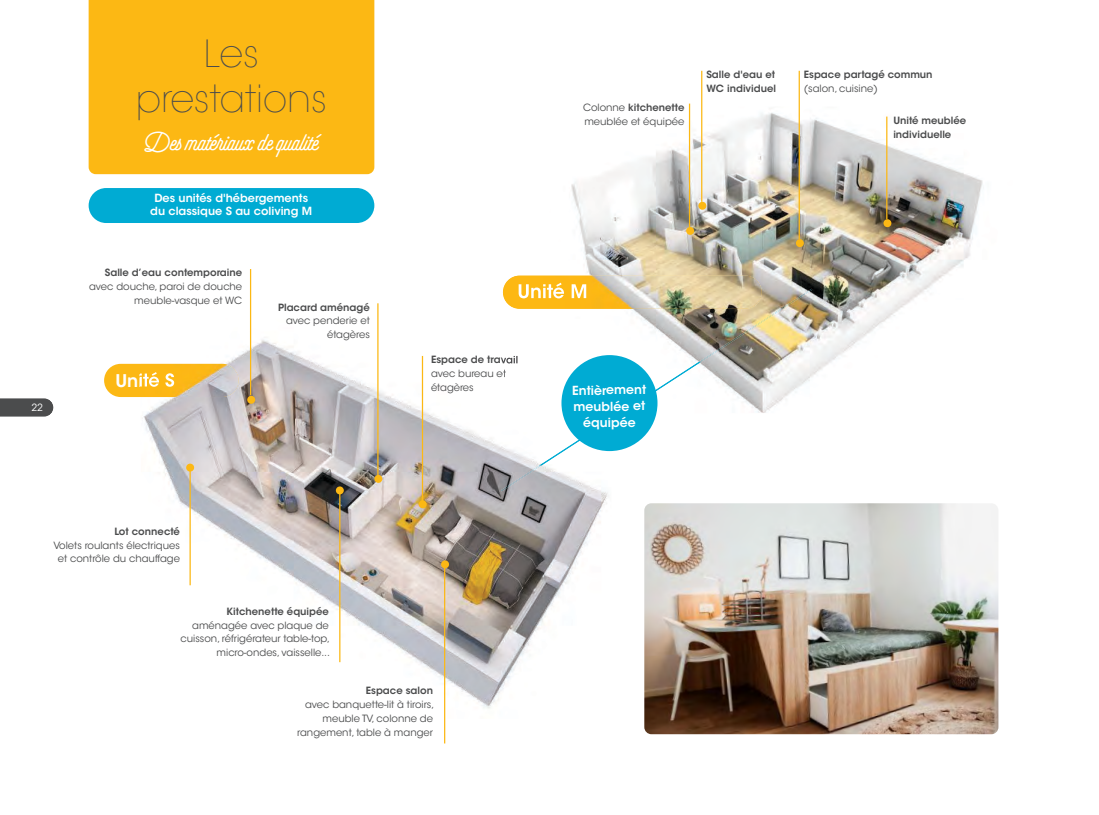
<style>
.page{position:relative;width:1099px;height:815px;background:#fff}
.page>*{position:absolute;margin:0;border:0;box-sizing:border-box;transform-origin:0 0}
.t1{font:200 37.5px/45px "ITC Avant Garde Std";color:#4b4c4d;text-align:center}
.t2{font:900 26.25px "Selfie";color:#fff}
.t3{font:600 17.5px "ITC Avant Garde Std";color:#fff}
.t4{font:600 12.5px/16.2px "ITC Avant Garde Std";color:#fff;text-align:center}
.t5{font:600 11.25px/13.8px "ITC Avant Garde Std";color:#fff;text-align:center}
.t6{font:10px/13.8px "ITC Avant Garde Std";color:#4b4c4d;text-align:right}
.t7{font:600 10px/13.8px "ITC Avant Garde Std";color:#4b4c4d}
.t8{font:10px "ITC Avant Garde Std";color:#fff}
.s1{font-weight:600}
</style>
<div class="page">
<svg style="left:0;top:399px;width:53px;height:17px"></svg>
<img style="left:644px;top:503px;width:354px;height:231px">
<div style="left:89px;top:0;width:285px;height:174px;background:#fcb814"></div>
<div style="left:104px;top:364px;width:135px;height:33px;background:#fcb814;border-radius:17px"></div>
<img style="left:141px;top:319px;width:467px;height:400px">
<img style="left:141px;top:364px;width:98px;height:33px">
<img style="left:141px;top:372px;width:33px;height:15px">
<img style="left:501px;top:419px;width:110px;height:72px">
<img style="left:432px;top:356px;width:71px;height:9px">
<img style="left:431px;top:370px;width:72px;height:7px">
<div style="left:374px;top:475px;width:8px;height:8px;background:#fcb814;border-radius:50%"></div>
<hr style="left:377px;top:303px;width:1px;height:176px;background:#fcb814">
<div style="left:441px;top:560px;width:8px;height:8px;background:#fcb814;border-radius:50%"></div>
<div style="left:186px;top:464px;width:8px;height:8px;background:#fcb814;border-radius:50%"></div>
<div style="left:418px;top:500px;width:8px;height:8px;background:#fcb814;border-radius:50%"></div>
<div style="left:247px;top:396px;width:8px;height:8px;background:#fcb814;border-radius:50%"></div>
<div style="left:336px;top:486px;width:8px;height:8px;background:#fcb814;border-radius:50%"></div>
<hr style="left:250px;top:269px;width:1px;height:126px;background:#fcb814">
<hr style="left:189px;top:470px;width:2px;height:115px;background:#fcb814">
<hr style="left:339px;top:490px;width:1px;height:172px;background:#fcb814">
<hr style="left:444px;top:564px;width:1px;height:179px;background:#fcb814">
<hr style="left:422px;top:356px;width:1px;height:145px;background:#fcb814">
<div style="left:89px;top:188px;width:285px;height:35px;background:#00abd3;border-radius:17px"></div>
<img style="left:516px;top:107px;width:467px;height:270px">
<img style="left:620px;top:289px;width:192px;height:124px">
<img style="left:503px;top:319px;width:108px;height:94px">
<img style="left:503px;top:356px;width:14px;height:9px">
<svg style="left:503px;top:370px;width:3px;height:7px"></svg>
<img style="left:503px;top:276px;width:258px;height:33px">
<img style="left:518px;top:283px;width:68px;height:15px">
<hr style="left:886px;top:117px;width:1px;height:102px;background:#fcb814">
<div style="left:883px;top:219px;width:8px;height:8px;background:#fcb814;border-radius:50%"></div>
<hr style="left:701px;top:71px;width:1px;height:131px;background:#fcb814">
<div style="left:698px;top:202px;width:8px;height:8px;background:#fcb814;border-radius:50%"></div>
<hr style="left:689px;top:104px;width:1px;height:123px;background:#fcb814">
<div style="left:686px;top:227px;width:8px;height:8px;background:#fcb814;border-radius:50%"></div>
<hr style="left:798px;top:71px;width:1px;height:168px;background:#fcb814">
<div style="left:795px;top:239px;width:8px;height:8px;background:#fcb814;border-radius:50%"></div>
<div style="left:561px;top:355px;width:96px;height:96px;background:#00abd3;border-radius:50%"></div>
<p class="t8" style="left:31px;top:401px;width:13px">22</p>
<h1 class="t1" style="left:136px;top:32px;width:193px">Les prestations</h1>
<h2 class="t2" style="left:145px;top:125px;width:175px">Des matériaux de qualité</h2>
<p class="t5" style="left:150px;top:191px;width:163px">Des unités d'hébergements du classique S au coliving M</p>
<p class="t7" style="left:105px;top:266px;width:139px">Salle d’eau contemporaine</p>
<p class="t6" style="left:89px;top:280px;width:154px">avec douche, paroi de douche meuble-vasque et WC</p>
<h3 class="t3" style="left:115px;top:369px;width:61px">Unité S</h3>
<p class="t7" style="left:278px;top:300px;width:93px">Placard aménagé</p>
<p class="t6" style="left:286px;top:314px;width:85px">avec penderie et étagères</p>
<p class="t7" style="left:431px;top:353px;width:89px">Espace de travail</p>
<p class="t6" style="left:431px;top:367px;width:76px;text-align:left">avec bureau et étagères</p>
<p class="t7" style="left:114px;top:524px;width:67px">Lot connecté</p>
<p class="t6" style="left:53px;top:538px;width:128px;text-align:center">Volets roulants électriques et contrôle du chauffage</p>
<p class="t7" style="left:226px;top:604px;width:104px">Kitchenette équipée</p>
<p class="t6" style="left:180px;top:618px;width:151px">aménagée avec plaque de cuisson, réfrigérateur table-top, micro-ondes, vaisselle...</p>
<p class="t7" style="left:366px;top:684px;width:69px">Espace salon</p>
<p class="t6" style="left:297px;top:698px;width:138px">avec banquette-lit à tiroirs, meuble TV, colonne de rangement, table à manger</p>
<p class="t6" style="left:583px;top:101px;width:103px;text-align:left">Colonne <span class="s1">kitchenette </span>meublée et équipée</p>
<p class="t7" style="left:706px;top:68px;width:71px">Salle d'eau et<br>WC individuel</p>
<p class="t7" style="left:803px;top:68px;width:130px">Espace partagé commun</p>
<p class="t6" style="left:803px;top:82px;width:76px">(salon, cuisine)</p>
<p class="t7" style="left:893px;top:113px;width:74px">Unité meublée individuelle</p>
<p class="t4" style="left:572px;top:382px;width:76px;rotate:-1deg">Entièrement meublée et équipée</p>
</div>
